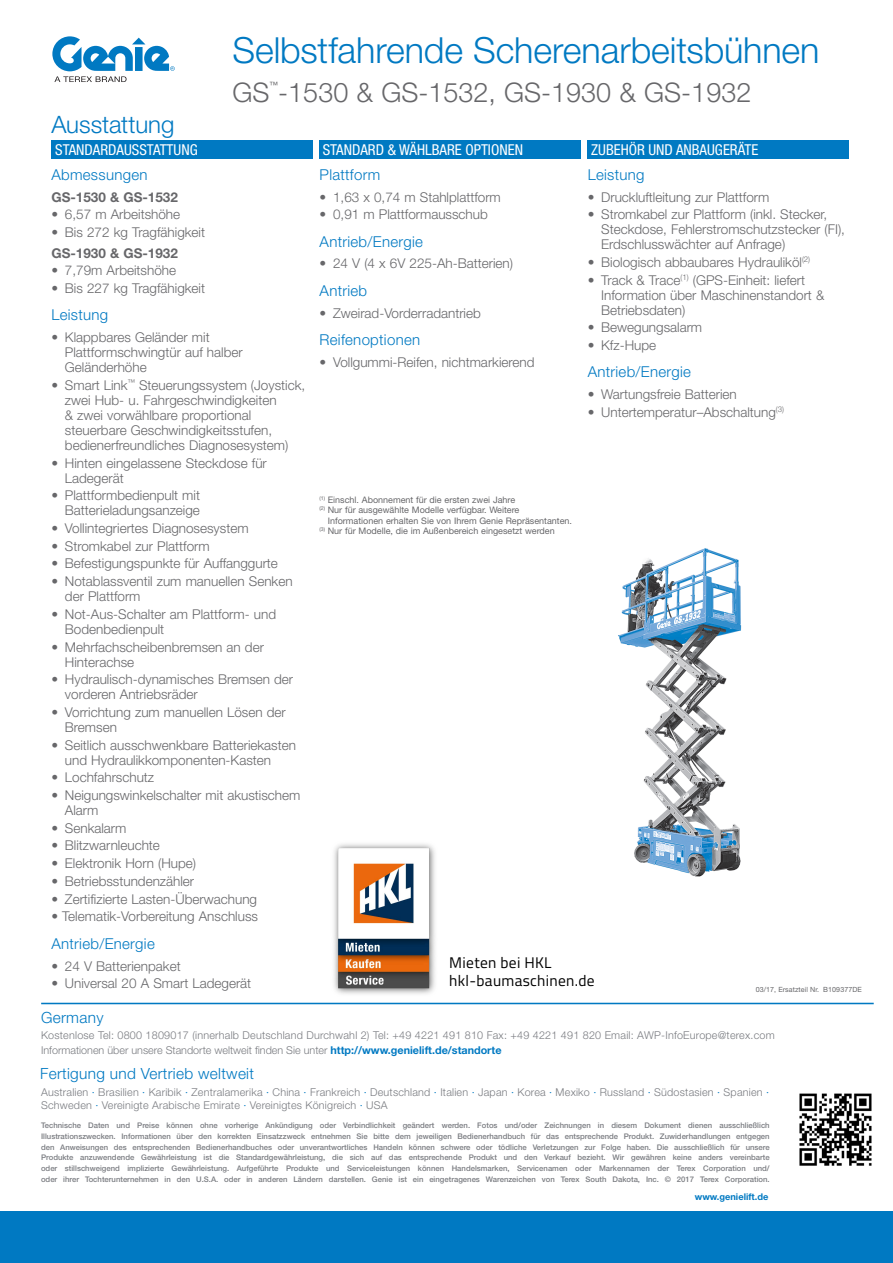
<style>
.page{position:relative;width:893px;height:1263px;background:#fff}
.page>*{position:absolute;margin:0;border:0;box-sizing:border-box;transform-origin:0 0}
.Title__Blue{font:300 36px "Helvetica Neue LT Std";letter-spacing:-.005em;color:#0079c2}
.Title__Gray_Product{font:300 27px "Helvetica Neue LT Std";color:#67676a}
.t1{font:300 24px "Helvetica Neue LT Std";letter-spacing:-.005em;color:#0079c2}
.t2{font:300 15.45px "Helvetica Neue LT Std";letter-spacing:.02em;color:#0079c2}
.t3{font:15.45px/18.5px "Titillium Web";letter-spacing:.02em;color:#000}
.Subhead_Back{font:300 15px "Helvetica Neue LT Std";letter-spacing:.02em;color:#0079c2}
.t4{font:condensed 15px "Helvetica Neue LT Std";color:#fff}
.Bullets{font:300 13.5px/15px "Helvetica Neue LT Std";color:#67676a}
.Bullets-2{font:700 13.5px "Helvetica Neue LT Std";color:#67676a}
.t5{font:300 10.8px/14px "Helvetica Neue LT Std";letter-spacing:.02em;color:#7a7c81}
.t6{font:300 10.8px "Helvetica Neue LT Std";color:#7a7c81}
.t7{font:700 9.3px "Helvetica Neue LT Std";color:#0079c2}
.Asterisk{font:9px/10.5px "Helvetica Neue LT Std";color:#67676a}
.Title__Gray_Product-2{font:condensed 8.7px "Helvetica Neue LT Std";color:#67676a}
.t8{font:500 7.65px/10.8px "Helvetica Neue LT Std";color:#7a7c81;text-align:justify}
.Legal_Copy{font:7.2px "Helvetica Neue LT Std";letter-spacing:.01em;color:#67676a}
.s1{font-weight:700;color:#0079c2}
.s2{color:#0079c2}
</style>
<div class="page">
<svg style="left:52px;top:36px;width:123px;height:46px"></svg>
<div style="left:52px;top:140px;width:261px;height:19px;background:#0079c2"></div>
<div style="left:319px;top:140px;width:262px;height:19px;background:#0079c2"></div>
<div style="left:588px;top:140px;width:261px;height:19px;background:#0079c2"></div>
<img style="left:618px;top:548px;width:124px;height:329px">
<div style="left:0;top:1211px;width:893px;height:52px;background:#0079c2"></div>
<img style="left:799px;top:1093px;width:73px;height:73px">
<hr style="left:41px;top:1003px;width:833px;height:1px;background:#0079c2">
<img style="left:334px;top:844px;width:101px;height:150px">
<p class="Title__Blue" style="left:233px;top:28px;width:588px">Selbstfahrende Scherenarbeitsbühnen</p>
<p class="Title__Gray_Product-2" style="left:270px;top:80px;width:10px">™</p>
<p class="Title__Gray_Product" style="left:233px;top:76px;width:520px">GS -1530 &amp; GS-1532, GS-1930 &amp; GS-1932</p>
<h3 class="t1" style="left:51px;top:110px;width:124px">Ausstattung</h3>
<p class="t4" style="left:55px;top:141px;width:144px">STANDARDAUSSTATTUNG</p>
<p class="t4" style="left:323px;top:141px;width:202px">STANDARD &amp; WÄHLBARE OPTIONEN</p>
<p class="t4" style="left:591px;top:141px;width:169px">ZUBEHÖR UND ANBAUGERÄTE</p>
<p class="Subhead_Back" style="left:588px;top:165px;width:58px">Leistung</p>
<p class="Bullets" style="left:588px;top:189px;width:183px">• Druckluftleitung zur Plattform</p>
<p class="Bullets" style="left:601px;top:207px;width:245px;text-indent:-14px">• Stromkabel zur Plattform (inkl. Stecker,<br>Steckdose, Fehlerstromschutzstecker (FI),<br>Erdschlusswächter auf Anfrage)</p>
<p class="Bullets" style="left:588px;top:254px;width:224px">• Biologisch abbaubares Hydrauliköl<sup>(2)</sup></p>
<p class="Bullets" style="left:601px;top:272px;width:225px;text-indent:-13px">• Track &amp; Trace<sup>(1)</sup> (GPS-Einheit: liefert<br>Information über Maschinenstandort &amp;<br>Betriebsdaten)</p>
<p class="Bullets" style="left:588px;top:320px;width:116px">• Bewegungsalarm</p>
<p class="Bullets" style="left:588px;top:337px;width:70px">• Kfz-Hupe</p>
<p class="Subhead_Back" style="left:588px;top:363px;width:105px">Antrieb/Energie</p>
<p class="Bullets" style="left:588px;top:387px;width:151px">• Wartungsfreie Batterien</p>
<p class="Bullets" style="left:588px;top:404px;width:198px">• Untertemperatur–Abschaltung<sup>(3)</sup></p>
<p class="Subhead_Back" style="left:51px;top:165px;width:98px">Abmessungen</p>
<p class="Bullets-2" style="left:51px;top:188px;width:128px">GS-1530 &amp; GS-1532</p>
<p class="Bullets" style="left:51px;top:207px;width:130px">• 6,57 m Arbeitshöhe</p>
<p class="Bullets" style="left:51px;top:224px;width:155px">• Bis 272 kg Tragfähigkeit</p>
<p class="Bullets-2" style="left:51px;top:244px;width:128px">GS-1930 &amp; GS-1932</p>
<p class="Bullets" style="left:51px;top:263px;width:126px">• 7,79m Arbeitshöhe</p>
<p class="Bullets" style="left:51px;top:280px;width:155px">• Bis 227 kg Tragfähigkeit</p>
<p class="Subhead_Back" style="left:51px;top:306px;width:58px">Leistung</p>
<p class="Bullets" style="left:65px;top:330px;width:179px;text-indent:-14px">• Klappbares Geländer mit<br>Plattformschwingtür auf halber<br>Geländerhöhe</p>
<p class="Bullets" style="left:65px;top:377px;width:242px;text-indent:-14px">• Smart Link<sup>™</sup> Steuerungssystem (Joystick, zwei Hub- u. Fahrgeschwindigkeiten<br>&amp; zwei vorwählbare proportional steuerbare Geschwindigkeitsstufen, bedienerfreundliches Diagnosesystem)</p>
<p class="Bullets" style="left:65px;top:455px;width:203px;text-indent:-14px">• Hinten eingelassene Steckdose für<br>Ladegerät</p>
<p class="Bullets" style="left:51px;top:488px;width:150px;text-align:right">• Plattformbedienpult mit<br>Batterieladungsanzeige</p>
<p class="Bullets" style="left:51px;top:520px;width:199px">• Vollintegriertes Diagnosesystem</p>
<p class="Bullets" style="left:51px;top:538px;width:160px">• Stromkabel zur Plattform</p>
<p class="Bullets" style="left:51px;top:556px;width:228px">• Befestigungspunkte für Auffanggurte</p>
<p class="Bullets" style="left:65px;top:574px;width:229px;text-indent:-14px">• Notablassventil zum manuellen Senken der Plattform</p>
<p class="Bullets" style="left:65px;top:606px;width:213px;text-indent:-14px">• Not-Aus-Schalter am Plattform- und<br>Bodenbedienpult</p>
<p class="Bullets" style="left:65px;top:639px;width:201px;text-indent:-14px">• Mehrfachscheibenbremsen an der<br>Hinterachse</p>
<p class="Bullets" style="left:65px;top:672px;width:230px;text-indent:-14px">• Hydraulisch-dynamisches Bremsen der vorderen Antriebsräder</p>
<p class="Bullets" style="left:65px;top:704px;width:222px;text-indent:-14px">• Vorrichtung zum manuellen Lösen der<br>Bremsen</p>
<p class="Bullets" style="left:65px;top:737px;width:233px;text-indent:-14px">• Seitlich ausschwenkbare Batteriekasten und Hydraulikkomponenten-Kasten</p>
<p class="Bullets" style="left:51px;top:770px;width:104px">• Lochfahrschutz</p>
<p class="Bullets" style="left:65px;top:787px;width:237px;text-indent:-14px">• Neigungswinkelschalter mit akustischem<br>Alarm</p>
<p class="Bullets" style="left:51px;top:820px;width:77px">• Senkalarm</p>
<p class="Bullets" style="left:51px;top:838px;width:110px">• Blitzwarnleuchte</p>
<p class="Bullets" style="left:51px;top:856px;width:146px">• Elektronik Horn (Hupe)</p>
<p class="Bullets" style="left:51px;top:873px;width:144px">• Betriebsstundenzähler</p>
<p class="Bullets" style="left:51px;top:891px;width:207px">• Zertifizierte Lasten-Überwachung</p>
<p class="Bullets" style="left:51px;top:909px;width:208px">• Telematik-Vorbereitung Anschluss</p>
<p class="Subhead_Back" style="left:51px;top:934px;width:105px">Antrieb/Energie</p>
<p class="Bullets" style="left:51px;top:958px;width:131px">• 24 V Batterienpaket</p>
<p class="Bullets" style="left:51px;top:976px;width:201px">• Universal 20 A Smart Ladegerät</p>
<p class="Subhead_Back" style="left:320px;top:165px;width:62px">Plattform</p>
<p class="Bullets" style="left:320px;top:189px;width:183px">• 1,63 x 0,74 m Stahlplattform</p>
<p class="Bullets" style="left:320px;top:207px;width:170px">• 0,91 m Plattformausschub</p>
<p class="Subhead_Back" style="left:320px;top:232px;width:105px">Antrieb/Energie</p>
<p class="Bullets" style="left:320px;top:256px;width:195px">• 24 V (4 x 6V 225-Ah-Batterien)</p>
<p class="Subhead_Back" style="left:320px;top:281px;width:49px">Antrieb</p>
<p class="Bullets" style="left:320px;top:305px;width:163px">• Zweirad-Vorderradantrieb</p>
<p class="Subhead_Back" style="left:320px;top:331px;width:102px">Reifenoptionen</p>
<p class="Bullets" style="left:320px;top:354px;width:216px">• Vollgummi-Reifen, nichtmarkierend</p>
<p class="Asterisk" style="left:319px;top:494px;width:197px"><sup>(1)</sup> Einschl. Abonnement für die ersten zwei Jahre</p>
<p class="Asterisk" style="left:328px;top:505px;width:246px;text-indent:-8px"><sup>(2)</sup> Nur für ausgewählte Modelle verfügbar. Weitere<br>Informationen erhalten Sie von Ihrem Genie Repräsentanten.</p>
<p class="Asterisk" style="left:319px;top:526px;width:237px"><sup>(3)</sup> Nur für Modelle, die im Außenbereich eingesetzt werden</p>
<p class="t3" style="left:449px;top:952px;width:147px">Mieten bei HKL hkl-baumaschinen.de</p>
<p class="Legal_Copy" style="left:756px;top:985px;width:108px">03/17, Ersatzteil Nr. B109377DE</p>
<p class="t2" style="left:41px;top:1008px;width:64px">Germany</p>
<p class="t5" style="left:41px;top:1027px;width:735px">Kostenlose Tel: 0800 1809017 (innerhalb Deutschland Durchwahl 2) Tel: +49 4221 491 810 Fax: +49 4221 491 820 Email: AWP-InfoEurope@terex.com</p>
<p class="t6" style="left:41px;top:1043px;width:462px">Informationen über unsere Standorte weltweit finden Sie unter <span class="s1">http://www.genielift.de/standorte</span></p>
<p class="t2" style="left:40px;top:1064px;width:215px">Fertigung und Vertrieb weltweit</p>
<p class="t5" style="left:41px;top:1084px;width:730px">Australien <span class="s2">·</span> Brasilien <span class="s2">·</span> Karibik <span class="s2">·</span> Zentralamerika <span class="s2">·</span> China <span class="s2">·</span> Frankreich <span class="s2">·</span> Deutschland <span class="s2">·</span> Italien <span class="s2">·</span> Japan <span class="s2">·</span> Korea <span class="s2">·</span> Mexiko <span class="s2">·</span> Russland <span class="s2">·</span> Südostasien <span class="s2">·</span> Spanien <span class="s2">·<br></span>Schweden <span class="s2">·</span> Vereinigte Arabische Emirate <span class="s2">·</span> Vereinigtes Königreich <span class="s2">·</span> USA</p>
<p class="t8" style="left:41px;top:1120px;width:730px">Technische Daten und Preise können ohne vorherige Ankündigung oder Verbindlichkeit geändert werden. Fotos und/oder Zeichnungen in diesem Dokument dienen ausschließlich Illustrationszwecken. Informationen über den korrekten Einsatzzweck entnehmen Sie bitte dem jeweiligen Bedienerhandbuch für das entsprechende Produkt. Zuwiderhandlungen entgegen den Anweisungen des entsprechenden Bedienerhandbuches oder unverantwortliches Handeln können schwere oder tödliche Verletzungen zur Folge haben. Die ausschließlich für unsere Produkte anzuwendende Gewährleistung ist die Standardgewährleistung, die sich auf das entsprechende Produkt und den Verkauf bezieht. Wir gewähren keine anders vereinbarte oder stillschweigend implizierte Gewährleistung. Aufgeführte Produkte und Serviceleistungen können Handelsmarken, Servicenamen oder Markennamen der Terex Corporation und/ oder ihrer Tochterunternehmen in den U.S.A. oder in anderen Ländern darstellen. Genie ist ein eingetragenes Warenzeichen von Terex South Dakota, Inc. © 2017 Terex Corporation.</p>
<p class="t7" style="left:695px;top:1191px;width:75px">www.genielift.de</p>
</div>
